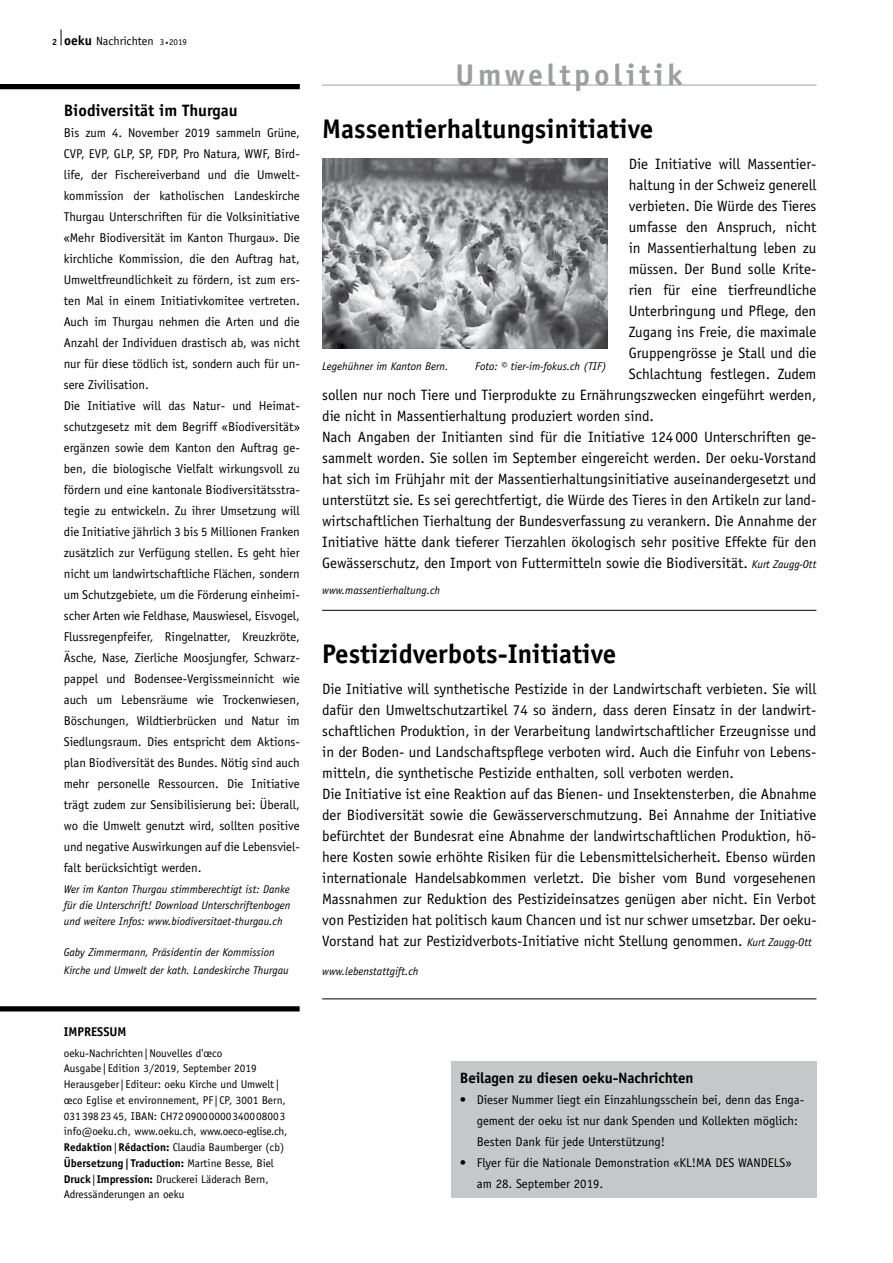
<style>
.page{position:relative;width:893px;height:1263px;background:#fff}
.page>*{position:absolute;margin:0;border:0;box-sizing:border-box;transform-origin:0 0}
.t1{font:700 30px "Officina Sans";letter-spacing:.125em;color:#9c9e9f}
.t2{font:700 27px "Officina Sans";color:#000}
.t3{font:700 16.5px "Officina Sans";color:#000}
.t4{font:15px/21px "Officina Sans";color:#000}
.t5{font:700 15px "Officina Sans";letter-spacing:-.01em;color:#000}
.t6{font:12.75px/21px "Officina Sans";color:#000}
.t7{font:700 12.75px "Officina Sans";color:#000}
.t8{font:12px "Officina Sans";color:#000}
.t9{font:11.25px/15.8px "Officina Sans";color:#000}
.t10{font:italic 11.25px/15.8px "Officina Sans";color:#000;text-align:justify}
.s1{font-weight:700;font-size:9px}
.s2{font-weight:700;font-size:13.5px}
.s3{font-size:9px}
.s4{font-size:6px}
.s5{font-weight:700}
.s6{font-style:italic;font-size:11.25px}
</style>
<div class="page">
<svg style="left:61px;top:30px;width:1px;height:15px"></svg>
<div style="left:0;top:1006px;width:300px;height:5px;background:#000"></div>
<div style="left:0;top:84px;width:300px;height:5px;background:#000"></div>
<hr style="left:322px;top:85px;width:495px;height:1px;background:#9c9e9f">
<div style="left:451px;top:1062px;width:366px;height:136px;background:#c6c7c8"></div>
<hr style="left:322px;top:610px;width:494px;height:1px;background:#000">
<img style="left:322px;top:159px;width:285px;height:190px">
<hr style="left:322px;top:999px;width:494px;height:1px;background:#000">
<p class="t8" style="left:52px;top:34px;width:136px"><span class="s1">2</span> <span class="s2">oeku</span> Nachrichten <span class="s3">3</span> <span class="s4">•</span><span class="s3">2019</span></p>
<p class="t3" style="left:64px;top:100px;width:175px">Biodiversität im Thurgau</p>
<p class="t6" style="left:64px;top:122px;width:238px">Bis zum 4. November 2019 sammeln Grüne, CVP, EVP, GLP, SP, FDP, Pro Natura, WWF, Bird&shy;life, der Fischereiverband und die Umwelt&shy;kommission der katholischen Landeskirche Thurgau Unterschriften für die Volksinitiative «Mehr Biodiversität im Kanton Thurgau». Die kirchliche Kommission, die den Auftrag hat, Umweltfreundlichkeit zu fördern, ist zum ers&shy;ten Mal in einem Initiativkomitee vertreten.<br>Auch im Thurgau nehmen die Arten und die Anzahl der Individuen drastisch ab, was nicht nur für diese tödlich ist, sondern auch für un&shy;sere Zivilisation.<br>Die Initiative will das Natur- und Heimat&shy;schutzgesetz mit dem Begriff «Biodiversität» ergänzen sowie dem Kanton den Auftrag ge&shy;ben, die biologische Vielfalt wirkungsvoll zu fördern und eine kantonale Biodiversitätsstra&shy;tegie zu entwickeln. Zu ihrer Umsetzung will die Initiative jährlich 3 bis 5 Millionen Franken zusätzlich zur Verfügung stellen. Es geht hier nicht um landwirtschaftliche Flächen, sondern um Schutzgebiete, um die Förderung einheimi&shy;scher Arten wie Feldhase, Mauswiesel, Eisvogel, Flussregenpfeifer, Ringelnatter, Kreuzkröte, Äsche, Nase, Zierliche Moosjungfer, Schwarz&shy;pappel und Bodensee-Vergissmeinnicht wie auch um Lebensräume wie Trockenwiesen, Böschungen, Wildtierbrücken und Natur im Siedlungsraum. Dies entspricht dem Aktions&shy;plan Biodiversität des Bundes. Nötig sind auch mehr personelle Ressourcen. Die Initiative trägt zudem zur Sensibilisierung bei: Überall, wo die Umwelt genutzt wird, sollten positive und negative Auswirkungen auf die Lebensviel&shy;falt berücksichtigt werden.</p>
<p class="t10" style="left:64px;top:881px;width:228px">Wer im Kanton Thurgau stimmberechtigt ist: Danke für die Unterschrift! Download Unterschriftenbogen und weitere Infos: www.biodiversitaet-thurgau.ch</p>
<p class="t10" style="left:64px;top:943px;width:226px;line-height:18px">Gaby Zimmermann, Präsidentin der Kommission<br>Kirche und Umwelt der kath. Landeskirche Thurgau</p>
<p class="t7" style="left:64px;top:1023px;width:64px">IMPRESSUM</p>
<p class="t9" style="left:64px;top:1045px;width:225px">oeku-Nachrichten|Nouvelles d'œco<br>Ausgabe | Edition 3/2019, September 2019<br>Herausgeber| Editeur: oeku Kirche und Umwelt| œco Eglise et environnement, PF | CP, 3001 Bern, 031 3982345, IBAN: CH72 09000000340008003 info@oeku.ch, www.oeku.ch, www.oeco-eglise.ch, <span class="s5">Redaktion</span>|<span class="s5">Rédaction:</span> Claudia Baumberger (cb)<br><span class="s5">Übersetzung | Traduction:</span> Martine Besse, Biel <span class="s5">Druck</span>|<span class="s5">Impression:</span> Druckerei Läderach Bern, Adressänderungen an oeku</p>
<h1 class="t1" style="left:456px;top:56px;width:229px">Umweltpolitik</h1>
<h2 class="t2" style="left:322px;top:112px;width:332px">Massentierhaltungsinitiative</h2>
<p class="t4" style="left:629px;top:153px;width:189px">Die Initiative will Massentier-</p>
<p class="t4" style="left:629px;top:174px;width:189px">haltung in der Schweiz generell</p>
<p class="t4" style="left:629px;top:195px;width:189px">verbieten. Die Würde des Tieres</p>
<p class="t4" style="left:629px;top:216px;width:189px">umfasse den Anspruch, nicht</p>
<p class="t4" style="left:629px;top:237px;width:189px">in Massentierhaltung leben zu</p>
<p class="t4" style="left:629px;top:258px;width:189px">müssen. Der Bund solle Krite-</p>
<p class="t4" style="left:629px;top:279px;width:189px">rien für eine tierfreundliche</p>
<p class="t4" style="left:629px;top:300px;width:189px">Unterbringung und Pflege, den</p>
<p class="t4" style="left:629px;top:321px;width:189px">Zugang ins Freie, die maximale</p>
<p class="t4" style="left:629px;top:342px;width:189px">Gruppengrösse je Stall und die</p>
<p class="t4" style="left:629px;top:363px;width:189px">Schlachtung festlegen. Zudem</p>
<p class="t4" style="left:322px;top:384px;width:496px">sollen nur noch Tiere und Tierprodukte zu Ernährungszwecken eingeführt werden,</p>
<p class="t4" style="left:322px;top:405px;width:333px">die nicht in Massentierhaltung produziert worden sind.</p>
<p class="t4" style="left:322px;top:426px;width:496px">Nach Angaben der Initianten sind für die Initiative 124 000 Unterschriften ge-</p>
<p class="t4" style="left:322px;top:447px;width:496px">sammelt worden. Sie sollen im September eingereicht werden. Der oeku-Vorstand</p>
<p class="t4" style="left:322px;top:468px;width:496px">hat sich im Frühjahr mit der Massentierhaltungsinitiative auseinandergesetzt und</p>
<p class="t4" style="left:322px;top:489px;width:496px">unterstützt sie. Es sei gerechtfertigt, die Würde des Tieres in den Artikeln zur land-</p>
<p class="t4" style="left:322px;top:510px;width:496px">wirtschaftlichen Tierhaltung der Bundesverfassung zu verankern. Die Annahme der</p>
<p class="t4" style="left:322px;top:531px;width:496px">Initiative hätte dank tieferer Tierzahlen ökologisch sehr positive Effekte für den</p>
<p class="t4" style="left:322px;top:552px;width:496px">Gewässerschutz, den Import von Futtermitteln sowie die Biodiversität. <span class="s6">Kurt Zaugg-Ott</span></p>
<p class="t10" style="left:322px;top:583px;width:119px">www.massentierhaltung.ch</p>
<p class="t10" style="left:322px;top:358px;width:128px">Legehühner im Kanton Bern.</p>
<p class="t10" style="left:475px;top:358px;width:133px">Foto: © tier-im-fokus.ch (TIF)</p>
<h2 class="t2" style="left:322px;top:637px;width:296px">Pestizidverbots-Initiative</h2>
<p class="t4" style="left:322px;top:678px;width:496px">Die Initiative will synthetische Pestizide in der Landwirtschaft verbieten. Sie will dafür den Umweltschutzartikel 74 so ändern, dass deren Einsatz in der landwirt&shy;schaftlichen Produktion, in der Verarbeitung landwirtschaftlicher Erzeugnisse und in der Boden- und Landschaftspflege verboten wird. Auch die Einfuhr von Lebens&shy;mitteln, die synthetische Pestizide enthalten, soll verboten werden.<br>Die Initiative ist eine Reaktion auf das Bienen- und Insektensterben, die Abnahme der Biodiversität sowie die Gewässerverschmutzung. Bei Annahme der Initiative befürchtet der Bundesrat eine Abnahme der landwirtschaftlichen Produktion, hö&shy;here Kosten sowie erhöhte Risiken für die Lebensmittelsicherheit. Ebenso würden internationale Handelsabkommen verletzt. Die bisher vom Bund vorgesehenen Massnahmen zur Reduktion des Pestizideinsatzes genügen aber nicht. Ein Verbot von Pestiziden hat politisch kaum Chancen und ist nur schwer umsetzbar. Der oeku-Vorstand hat zur Pestizidverbots-Initiative nicht Stellung genommen. <span class="s6">Kurt Zaugg-Ott</span></p>
<p class="t10" style="left:322px;top:963px;width:98px">www.lebenstattgift.ch</p>
<p class="t5" style="left:460px;top:1068px;width:235px">Beilagen zu diesen oeku-Nachrichten</p>
<p class="t6" style="left:477px;top:1089px;width:329px;text-indent:-17px">• Dieser Nummer liegt ein Einzahlungsschein bei, denn das Enga&shy;gement der oeku ist nur dank Spenden und Kollekten möglich:<br>Besten Dank für jede Unterstützung!</p>
<p class="t6" style="left:477px;top:1152px;width:316px;text-indent:-17px">• Flyer für die Nationale Demonstration «KL!MA DES WANDELS» am 28. September 2019.</p>
</div>
